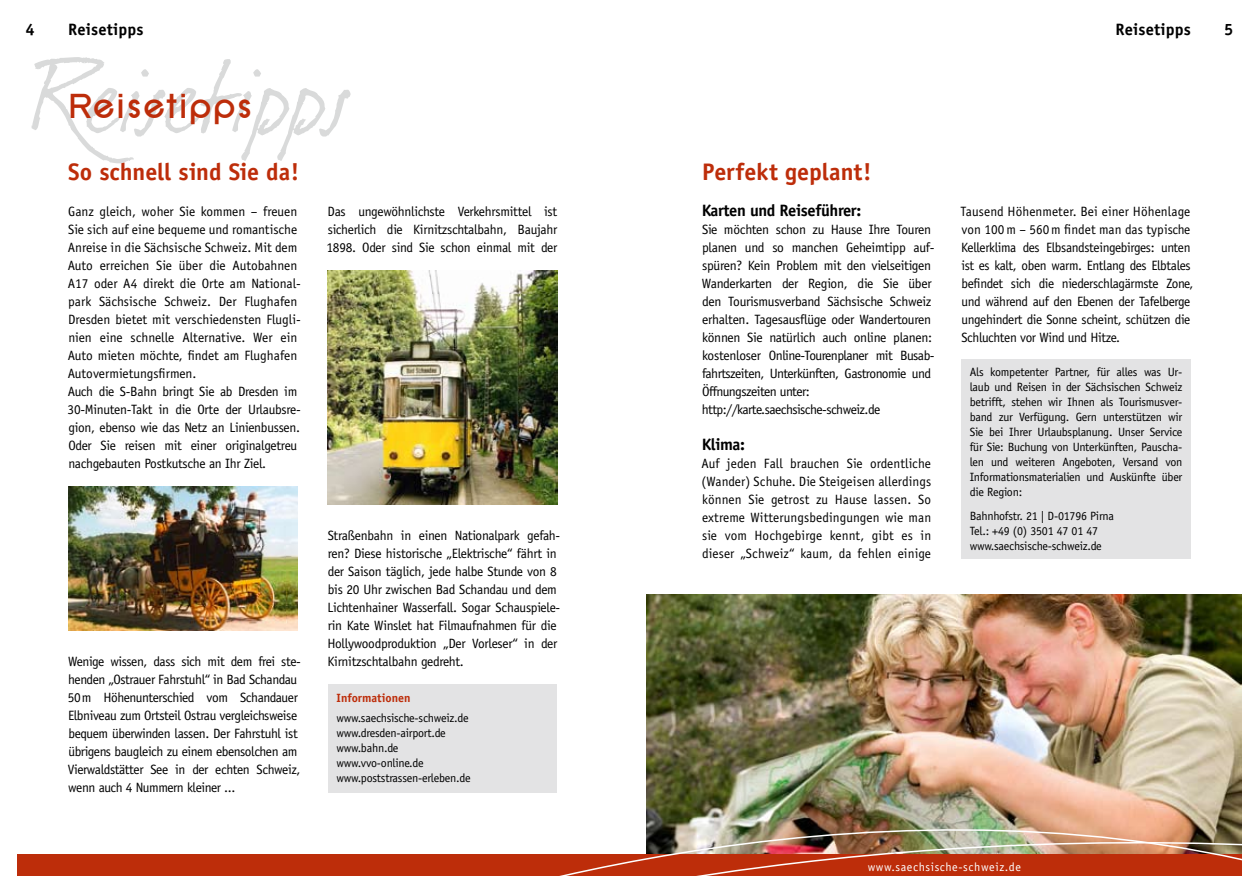
<style>
.page{position:relative;width:1259px;height:893px;background:#fff}
.page>*{position:absolute;margin:0;border:0;box-sizing:border-box;transform-origin:0 0}
.t1{font:700 36px "SF New Republic";letter-spacing:.035em;color:#bd2d0a}
.t2{font:700 24px "Officina Sans";color:#bd2d0a}
.t3{font:700 16.5px "Officina Sans";letter-spacing:-.025em;color:#000}
.t4{font:700 16.5px "Officina Sans";letter-spacing:.01em;color:#000}
.t5{font:13.5px/18px "Officina Sans";letter-spacing:-.02em;color:#000}
.t6{font:13.5px/18px "Officina Sans";color:#000}
.t7{font:12px/15px "Officina Sans";letter-spacing:-.02em;color:#000}
.t8{font:12px "Officina Sans";letter-spacing:.05em;color:#fff}
.t9{font:700 12px "Officina Sans";color:#bd2d0a}
</style>
<div class="page">
<img style="left:647px;top:594px;width:594px;height:160px">
<img style="left:68px;top:486px;width:230px;height:144px">
<img style="left:327px;top:270px;width:230px;height:234px">
<div style="left:17px;top:855px;width:1225px;height:21px;background:#bd2d0a"></div>
<img style="left:601px;top:754px;width:641px;height:122px">
<svg style="left:32px;top:57px;width:318px;height:106px"></svg>
<div style="left:328px;top:684px;width:228px;height:109px;background:#e3e3e4"></div>
<div style="left:961px;top:359px;width:230px;height:199px;background:#e3e3e4"></div>
<p class="t3" style="left:26px;top:19px;width:11px">4</p>
<p class="t4" style="left:68px;top:19px;width:77px">Reisetipps</p>
<h1 class="t1" style="left:68px;top:86px;width:186px">Reisetipps</h1>
<h2 class="t2" style="left:68px;top:157px;width:233px">So schnell sind Sie da!</h2>
<p class="t6" style="left:68px;top:203px;width:235px">Ganz gleich, woher Sie kommen – freuen Sie sich auf eine bequeme und romantische Anreise in die Sächsische Schweiz. Mit dem Auto erreichen Sie über die Autobahnen A17 oder A4 direkt die Orte am National&shy;park Sächsische Schweiz. Der Flughafen Dresden bietet mit verschiedensten Flugli&shy;nien eine schnelle Alternative. Wer ein Auto mieten möchte, findet am Flughafen Autovermietungsfirmen.<br>Auch die S-Bahn bringt Sie ab Dresden im 30-Minuten-Takt in die Orte der Urlaubsre&shy;gion, ebenso wie das Netz an Linienbussen.<br>Oder Sie reisen mit einer originalgetreu nachgebauten Postkutsche an Ihr Ziel.</p>
<p class="t5" style="left:68px;top:653px;width:234px">Wenige wissen, dass sich mit dem frei ste&shy;henden „Ostrauer Fahrstuhl“ in Bad Schandau 50m Höhenunterschied vom Schandauer Elbniveau zum Ortsteil Ostrau vergleichsweise bequem überwinden lassen. Der Fahrstuhl ist übrigens baugleich zu einem ebensolchen am Vierwaldstätter See in der echten Schweiz, wenn auch 4 Nummern kleiner ...</p>
<p class="t5" style="left:326px;top:203px;width:232px;text-align:justify">Das ungewöhnlichste Verkehrsmittel ist sicherlich die Kirnitzschtalbahn, Baujahr 1898. Oder sind Sie schon einmal mit der</p>
<p class="t5" style="left:327px;top:527px;width:234px">Straßenbahn in einen Nationalpark gefah&shy;ren? Diese historische „Elektrische“ fährt in der Saison täglich, jede halbe Stunde von 8 bis 20 Uhr zwischen Bad Schandau und dem Lichtenhainer Wasserfall. Sogar Schauspiele&shy;rin Kate Winslet hat Filmaufnahmen für die Hollywoodproduktion „Der Vorleser“ in der Kirnitzschtalbahn gedreht.</p>
<p class="t9" style="left:336px;top:691px;width:76px">Informationen</p>
<p class="t7" style="left:336px;top:710px;width:136px">www.saechsische-schweiz.de www.dresden-airport.de www.bahn.de www.vvo-online.de www.poststrassen-erleben.de</p>
<p class="t4" style="left:1115px;top:19px;width:77px">Reisetipps</p>
<p class="t3" style="left:1224px;top:19px;width:11px">5</p>
<h2 class="t2" style="left:702px;top:157px;width:171px">Perfekt geplant!</h2>
<p class="t3" style="left:702px;top:200px;width:161px">Karten und Reiseführer:</p>
<p class="t5" style="left:702px;top:221px;width:234px">Sie möchten schon zu Hause Ihre Touren planen und so manchen Geheimtipp auf&shy;spüren? Kein Problem mit den vielseitigen Wanderkarten der Region, die Sie über den Tourismusverband Sächsische Schweiz erhalten. Tagesausflüge oder Wandertouren können Sie natürlich auch online planen: kostenloser Online-Tourenplaner mit Busab&shy;fahrtszeiten, Unterkünften, Gastronomie und Öffnungszeiten unter: http://karte.saechsische-schweiz.de</p>
<p class="t3" style="left:702px;top:434px;width:45px">Klima:</p>
<p class="t5" style="left:701px;top:455px;width:231px;text-align:justify">Auf jeden Fall brauchen Sie ordentliche (Wander) Schuhe. Die Steigeisen allerdings können Sie getrost zu Hause lassen. So extreme Witterungsbedingungen wie man sie vom Hochgebirge kennt, gibt es in dieser „Schweiz“ kaum, da fehlen einige</p>
<p class="t5" style="left:960px;top:203px;width:234px">Tausend Höhenmeter. Bei einer Höhenlage von 100m – 560m findet man das typische Kellerklima des Elbsandsteingebirges: unten ist es kalt, oben warm. Entlang des Elbtales befindet sich die niederschlagärmste Zone, und während auf den Ebenen der Tafelberge ungehindert die Sonne scheint, schützen die Schluchten vor Wind und Hitze.</p>
<p class="t7" style="left:969px;top:365px;width:214px;text-align:justify">Als kompetenter Partner, für alles was Ur&shy;laub und Reisen in der Sächsischen Schweiz betrifft, stehen wir Ihnen als Tourismusver&shy;band zur Verfügung. Gern unterstützen wir Sie bei Ihrer Urlaubsplanung. Unser Service für Sie: Buchung von Unterkünften, Pauscha&shy;len und weiteren Angeboten, Versand von Informationsmaterialien und Auskünfte über die Region:</p>
<p class="t7" style="left:969px;top:508px;width:146px">Bahnhofstr. 21 | D-01796 Pirna<br>Tel.: +49 (0) 3501 47 01 47 www.saechsische-schweiz.de</p>
<p class="t8" style="left:868px;top:860px;width:155px">www.saechsische-schweiz.de</p>
</div>
